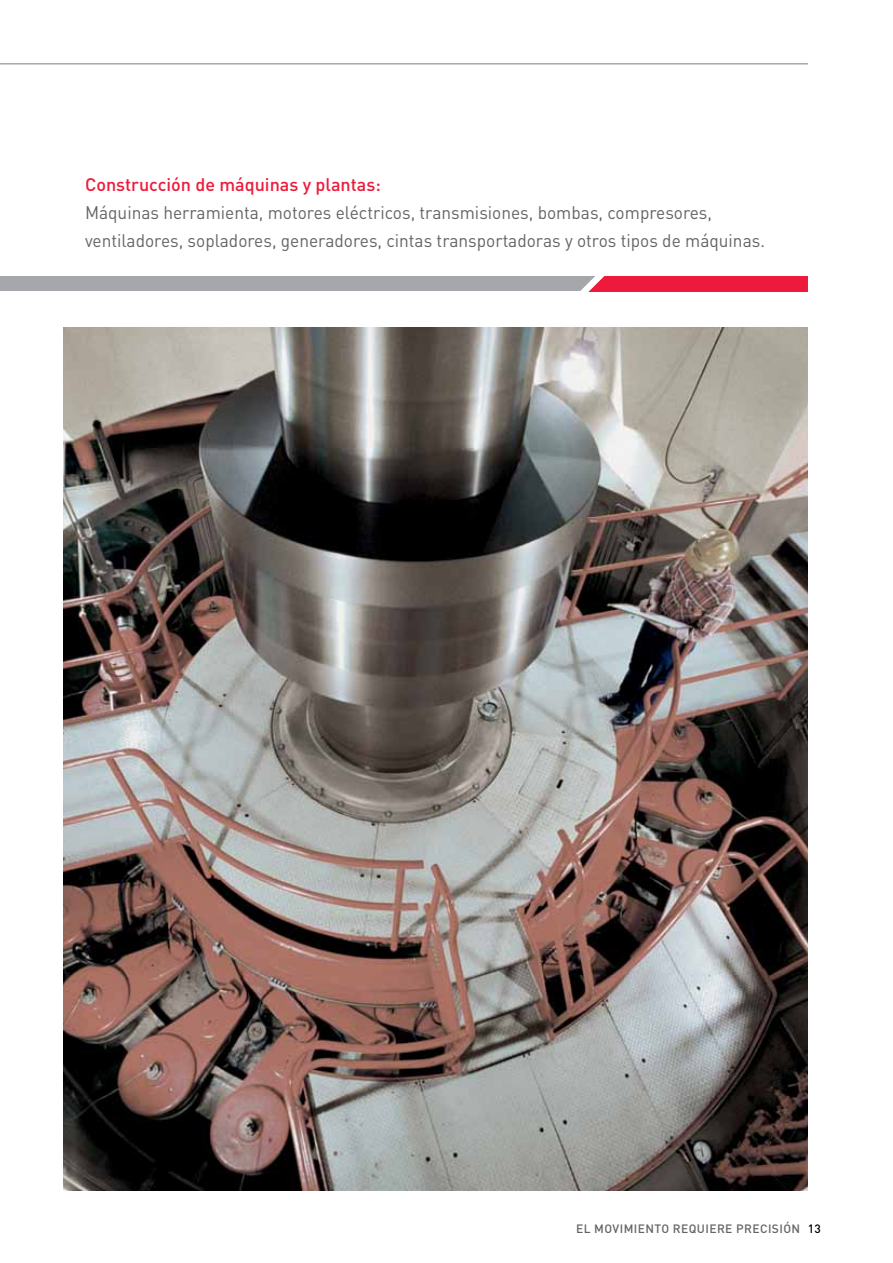
<style>
.page{position:relative;width:893px;height:1263px;background:#fff}
.page>*{position:absolute;margin:0;border:0;box-sizing:border-box;transform-origin:0 0}
.DAX_regular_12_6_5mm{font:18px/27.6px "DIN Pro";color:#636466;scale:.96 1}
.Caballeria-Overheadl{font:500 18px "DIN Pro";color:#ed1a3b}
.t1{font:500 12px "DIN Pro";letter-spacing:.035em;color:#636466}
.s1{color:#000}
</style>
<div class="page">
<hr style="left:0;top:63px;width:808px;height:2px;background:#a5a7aa">
<div style="left:0;top:276px;width:808px;height:15px;background:#a5a7aa"></div>
<svg style="left:580px;top:276px;width:228px;height:16px"></svg>
<img style="left:64px;top:327px;width:744px;height:864px">
<p class="Caballeria-Overheadl" style="left:85px;top:170px;width:297px">Construcción de máquinas y plantas:</p>
<p class="DAX_regular_12_6_5mm" style="left:85px;top:197px;width:710px">Máquinas herramienta, motores eléctricos, transmisiones, bombas, compresores, ventiladores, sopladores, generadores, cintas transportadoras y otros tipos de máquinas.</p>
<p class="t1" style="left:576px;top:1219px;width:246px">EL MOVIMIENTO REQUIERE PRECISIÓN <span class="s1">13</span></p>
</div>
